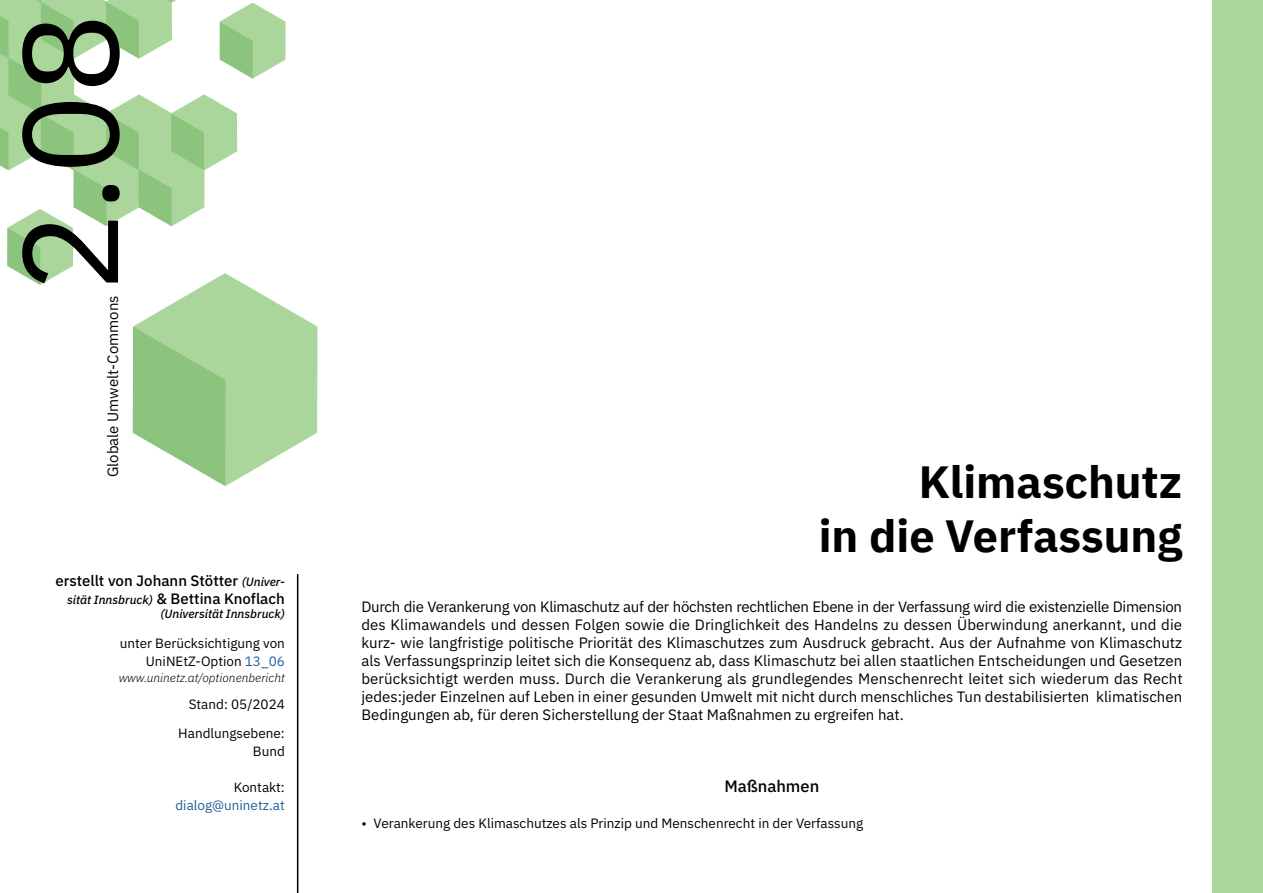
<style>
.page{position:relative;width:1263px;height:893px;background:#fff}
.page>*{position:absolute;margin:0;border:0;box-sizing:border-box;transform-origin:0 0}
.t1{font:135px "IBM Plex Sans";color:#000}
.t2{font:700 45px/54px "IBM Plex Sans";color:#000;text-align:right}
.t3{font:500 16.5px "IBM Plex Sans";color:#000}
.t4{font:15px/18px "IBM Plex Sans";color:#000;text-align:justify}
.t5{font:500 15px/18px "IBM Plex Sans";color:#000;text-align:right}
.t6{font:13.5px/18px "IBM Plex Sans";color:#000;text-align:right}
.t7{font:13.5px "IBM Plex Sans";color:#215e9e}
.t8{font:italic 300 12px "IBM Plex Sans";color:#000}
.t9{font:italic 500 12px "IBM Plex Sans";color:#000}
.s1{font-style:italic;font-size:12px}
.s2{color:#215e9e}
</style>
<div class="page">
<div style="left:1212px;top:0;width:51px;height:893px;background:#aad69c"></div>
<hr style="left:297px;top:574px;width:1px;height:319px;background:#000">
<svg style="left:0;top:0;width:317px;height:486px"></svg>
<h1 class="t1" style="left:-33px;top:293px;width:281px;rotate:-90deg">2.08</h1>
<p class="t4" style="left:103px;top:477px;width:183px;rotate:-90deg">Globale Umwelt-Commons</p>
<p class="t5" style="left:55px;top:570px;width:231px">erstellt von Johann Stötter <span class="s1">(Univer&shy;sität Innsbruck)</span> &amp; Bettina Knoflach</p>
<p class="t9" style="left:160px;top:604px;width:126px">(Universität Innsbruck)</p>
<p class="t6" style="left:120px;top:633px;width:167px">unter Berücksichtigung von<br>UniNEtZ-Option <span class="s2">13_06</span></p>
<p class="t8" style="left:119px;top:668px;width:168px">www.uninetz.at/optionenbericht</p>
<p class="t6" style="left:178px;top:688px;width:108px;line-height:29.2px">Stand: 05/2024<br>Handlungsebene:</p>
<p class="t6" style="left:253px;top:741px;width:33px">Bund</p>
<p class="t6" style="left:234px;top:777px;width:53px">Kontakt:</p>
<p class="t7" style="left:175px;top:795px;width:111px">dialog@uninetz.at</p>
<h2 class="t2" style="left:819px;top:451px;width:365px">Klimaschutz<br>in die Verfassung</h2>
<p class="t4" style="left:361px;top:597px;width:823px">Durch die Verankerung von Klimaschutz auf der höchsten rechtlichen Ebene in der Verfassung wird die existenzielle Dimension des Klimawandels und dessen Folgen sowie die Dringlichkeit des Handelns zu dessen Überwindung anerkannt, und die kurz- wie langfristige politische Priorität des Klimaschutzes zum Ausdruck gebracht. Aus der Aufnahme von Klimaschutz als Verfassungsprinzip leitet sich die Konsequenz ab, dass Klimaschutz bei allen staatlichen Entscheidungen und Gesetzen berücksichtigt werden muss. Durch die Verankerung als grundlegendes Menschenrecht leitet sich wiederum das Recht jedes:jeder Einzelnen auf Leben in einer gesunden Umwelt mit nicht durch menschliches Tun destabilisierten klimatischen Bedingungen ab, für deren Sicherstellung der Staat Maßnahmen zu ergreifen hat.</p>
<p class="t3" style="left:724px;top:773px;width:96px">Maßnahmen</p>
<p class="t6" style="left:361px;top:813px;width:503px">• Verankerung des Klimaschutzes als Prinzip und Menschenrecht in der Verfassung</p>
</div>
